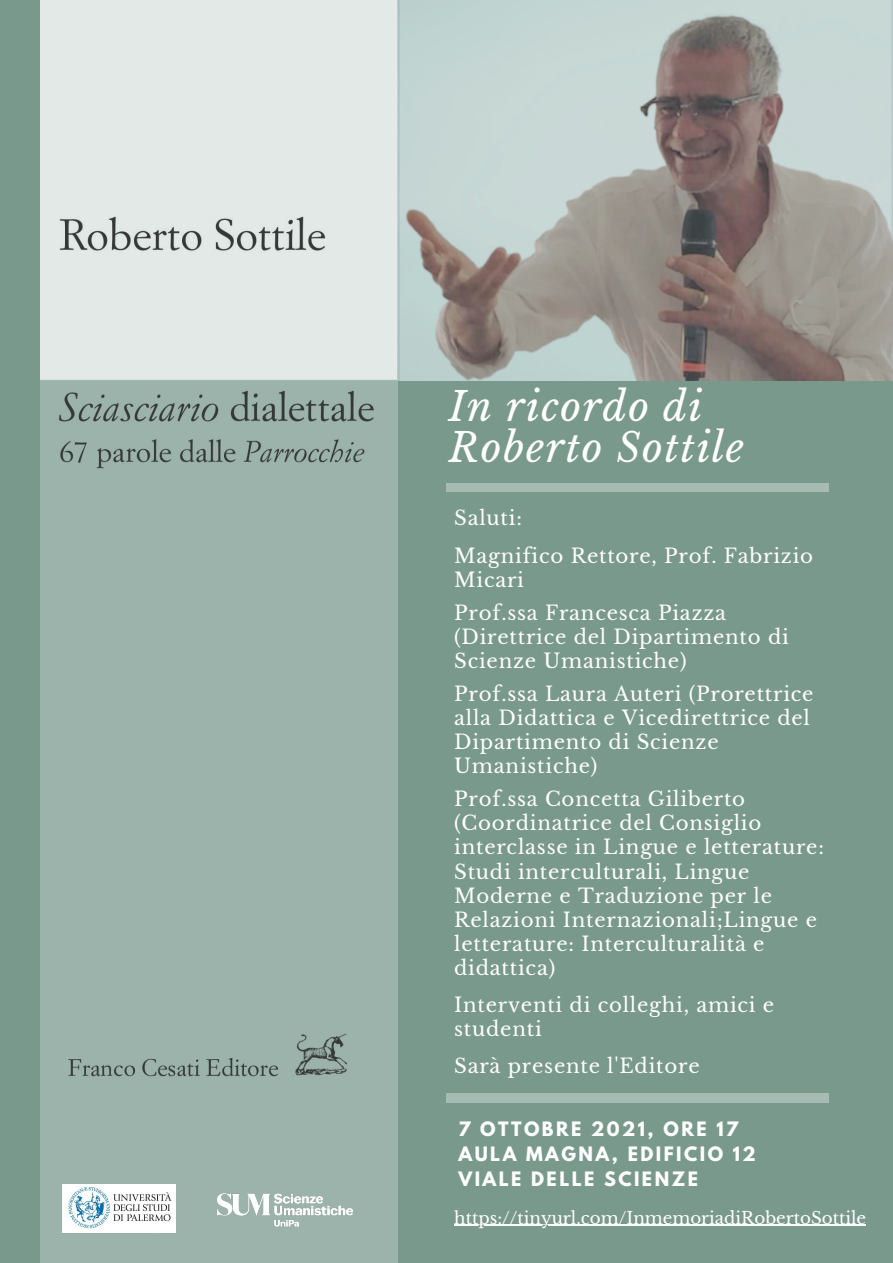
<style>
.page{position:relative;width:893px;height:1263px;background:#7a998d}
.page>*{position:absolute;margin:0;border:0;box-sizing:border-box;transform-origin:0 0}
.t1{font:italic 39.75px "Libre Baskerville";letter-spacing:.04em;color:#fff}
.t2{font:19.73px/24.2px "Libre Baskerville";letter-spacing:.04em;color:#fff}
.t3{font:700 17.62px "League Spartan";letter-spacing:.14em;color:#fff}
.t4{font:16.73px "Libre Baskerville";color:#fff}
</style>
<div class="page">
<img style="left:40px;top:0;width:358px;height:1263px">
<div style="left:447px;top:483px;width:382px;height:9px;background:#a6bbb4"></div>
<div style="left:447px;top:1094px;width:382px;height:8px;background:#a6bbb4"></div>
<img style="left:187px;top:1161px;width:196px;height:98px">
<img style="left:63px;top:1184px;width:112px;height:48px">
<img style="left:398px;top:0;width:495px;height:380px">
<hr style="left:454px;top:1225px;width:412px;height:1px;background:#fff">
<p class="t1" style="left:449px;top:382px;width:255px">In ricordo di</p>
<p class="t1" style="left:449px;top:424px;width:297px">Roberto Sottile</p>
<p class="t2" style="left:454px;top:506px;width:69px">Saluti:</p>
<p class="t2" style="left:454px;top:544px;width:360px">Magnifico Rettore, Prof. Fabrizio<br>Micari</p>
<p class="t2" style="left:454px;top:601px;width:336px">Prof.ssa Francesca Piazza (Direttrice del Dipartimento di<br>Scienze Umanistiche)</p>
<p class="t2" style="left:454px;top:682px;width:361px">Prof.ssa Laura Auteri (Prorettrice alla Didattica e Vicedirettrice del<br>Dipartimento di Scienze<br>Umanistiche)</p>
<p class="t2" style="left:454px;top:787px;width:371px">Prof.ssa Concetta Giliberto (Coordinatrice del Consiglio interclasse in Lingue e letterature:<br>Studi interculturali, Lingue<br>Moderne e Traduzione per le<br>Relazioni Internazionali;Lingue e letterature: Interculturalità e didattica)</p>
<p class="t2" style="left:454px;top:994px;width:321px;line-height:23.6px">Interventi di colleghi, amici e studenti</p>
<p class="t2" style="left:454px;top:1054px;width:247px">Sarà presente l'Editore</p>
<p class="t3" style="left:458px;top:1120px;width:281px">7 OTTOBRE 2021, ORE 17</p>
<p class="t3" style="left:458px;top:1145px;width:299px">AULA MAGNA, EDIFICIO 12</p>
<p class="t3" style="left:458px;top:1170px;width:241px">VIALE DELLE SCIENZE</p>
<p class="t4" style="left:454px;top:1207px;width:413px">https://tinyurl.com/InmemoriadiRobertoSottile</p>
</div>
